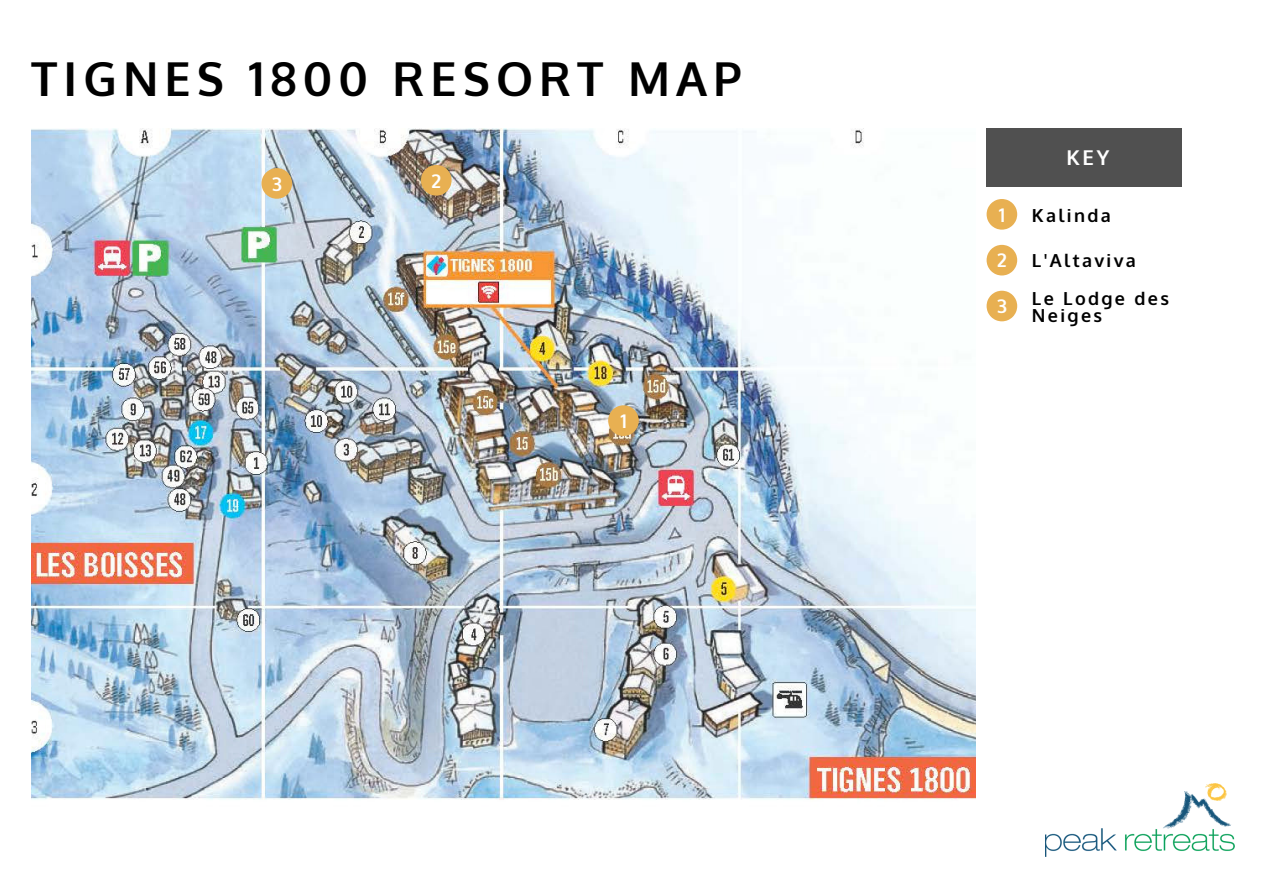
<style>
.page{position:relative;width:1263px;height:894px;background:#fff}
.page>*{position:absolute;margin:0;border:0;box-sizing:border-box;transform-origin:0 0}
.t1{font:700 46.8px "Oxygen";letter-spacing:.13em;color:#000}
.t2{font:700 20.4px "Oxygen";color:#fff}
.t3{font:700 18.9px "Oxygen";color:#fff}
.t4{font:700 18px/17.5px "Oxygen";letter-spacing:.13em;color:#000}
</style>
<div class="page">
<div style="left:987px;top:128px;width:195px;height:59px;background:#505050"></div>
<svg style="left:987px;top:199px;width:30px;height:30px"></svg>
<img style="left:1045px;top:783px;width:189px;height:73px">
<img style="left:31px;top:128px;width:945px;height:672px">
<svg style="left:608px;top:405px;width:31px;height:31px"></svg>
<svg style="left:987px;top:245px;width:30px;height:30px"></svg>
<svg style="left:421px;top:165px;width:31px;height:30px"></svg>
<svg style="left:987px;top:290px;width:30px;height:31px"></svg>
<svg style="left:262px;top:168px;width:30px;height:31px"></svg>
<h1 class="t1" style="left:31px;top:48px;width:712px">TIGNES 1800 RESORT MAP</h1>
<p class="t3" style="left:272px;top:171px;width:11px">3</p>
<p class="t3" style="left:432px;top:168px;width:11px">2</p>
<p class="t3" style="left:620px;top:408px;width:8px">1</p>
<p class="t2" style="left:1067px;top:144px;width:44px">KEY</p>
<p class="t3" style="left:999px;top:202px;width:8px">1</p>
<p class="t4" style="left:1032px;top:206px;width:80px">Kalinda</p>
<p class="t3" style="left:997px;top:248px;width:11px">2</p>
<p class="t4" style="left:1032px;top:251px;width:105px">L'Altaviva</p>
<p class="t3" style="left:997px;top:294px;width:11px">3</p>
<p class="t4" style="left:1032px;top:288px;width:139px">Le Lodge des<br>Neiges</p>
</div>
